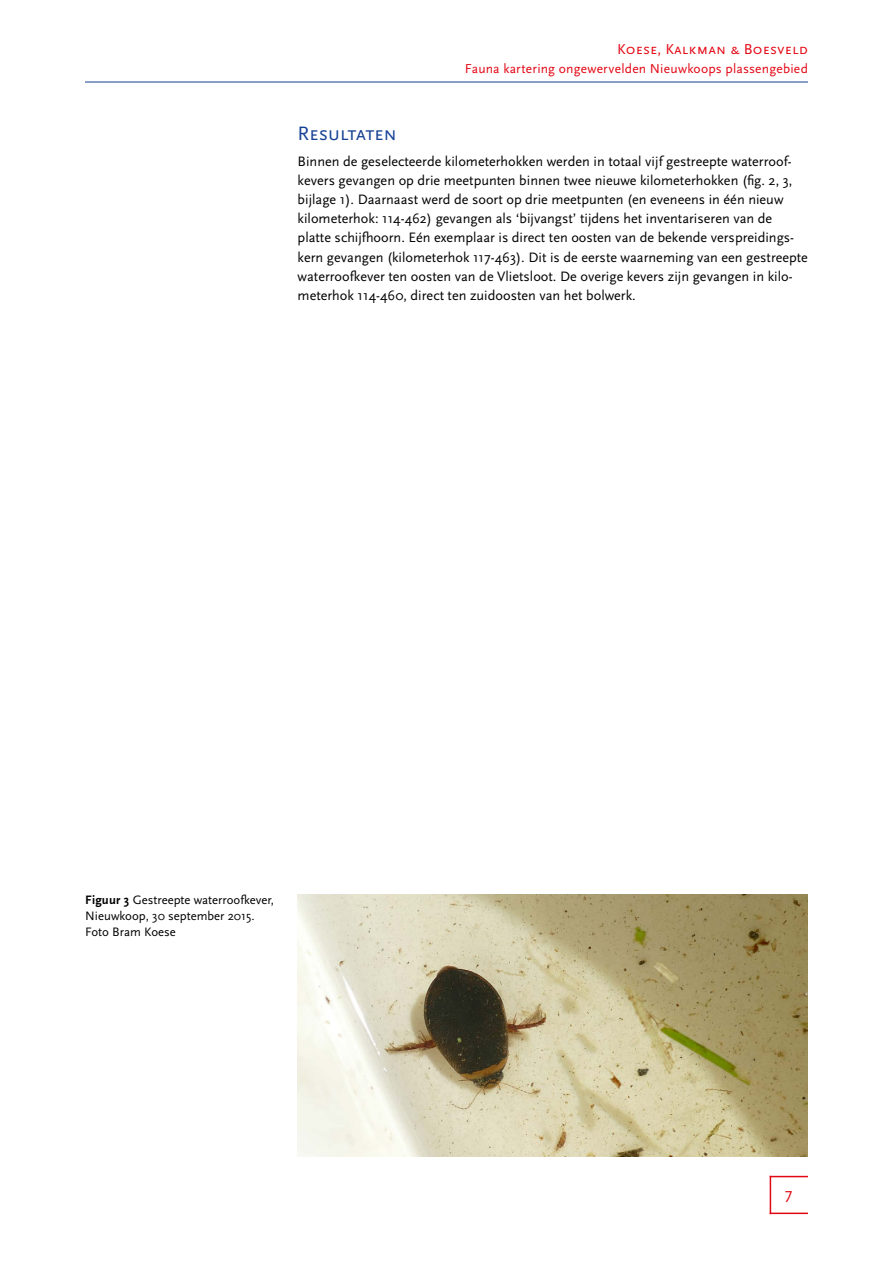
<style>
.page{position:relative;width:893px;height:1263px;background:#fff}
.page>*{position:absolute;margin:0;border:0;box-sizing:border-box;transform-origin:0 0}
.t1{font:20.25px "Scala Sans Caps";letter-spacing:-.025em;color:#164194}
.t2{font:16.5px "Scala Sans";color:#e30613}
.t3{font:15px "Scala Sans Caps";letter-spacing:.01em;color:#e30613}
.t4{font:14.25px/19.2px "Scala Sans";color:#000}
.t5{font:13.5px "Scala Sans";letter-spacing:.015em;color:#e30613}
.t6{font:12.75px/15.9px "Scala Sans";color:#000}
.s1{font-weight:700}
</style>
<div class="page">
<hr style="left:85px;top:81px;width:723px;height:2px;background:#164194">
<hr style="left:770px;top:1176px;width:38px;height:1px;background:#e30613">
<hr style="left:770px;top:1212px;width:38px;height:2px;background:#e30613">
<hr style="left:770px;top:1176px;width:1px;height:38px;background:#e30613">
<img style="left:297px;top:894px;width:511px;height:263px">
<p class="t3" style="left:617px;top:41px;width:192px">Koese, Kalkman &amp; Boesveld</p>
<p class="t5" style="left:465px;top:61px;width:344px">Fauna kartering ongewervelden Nieuwkoops plassengebied</p>
<h1 class="t1" style="left:298px;top:122px;width:101px">Resultaten</h1>
<p class="t4" style="left:298px;top:152px;width:512px">Binnen de geselecteerde kilometerhokken werden in totaal vijf gestreepte waterroof&shy;kevers gevangen op drie meetpunten binnen twee nieuwe kilometerhokken (fig. 2, 3, bijlage 1). Daarnaast werd de soort op drie meetpunten (en eveneens in één nieuw kilometerhok: 114-462) gevangen als ‘bijvangst’ tijdens het inventariseren van de platte schijfhoorn. Eén exemplaar is direct ten oosten van de bekende verspreidings&shy;kern gevangen (kilometerhok 117-463). Dit is de eerste waarneming van een gestreepte waterroofkever ten oosten van de Vlietsloot. De overige kevers zijn gevangen in kilo&shy;meterhok 114-460, direct ten zuidoosten van het bolwerk.</p>
<p class="t6" style="left:85px;top:892px;width:190px"><span class="s1">Figuur 3</span> Gestreepte waterroofkever,<br>Nieuwkoop, 30 september 2015.<br>Foto Bram Koese</p>
<p class="t2" style="left:785px;top:1185px;width:9px">7</p>
</div>
